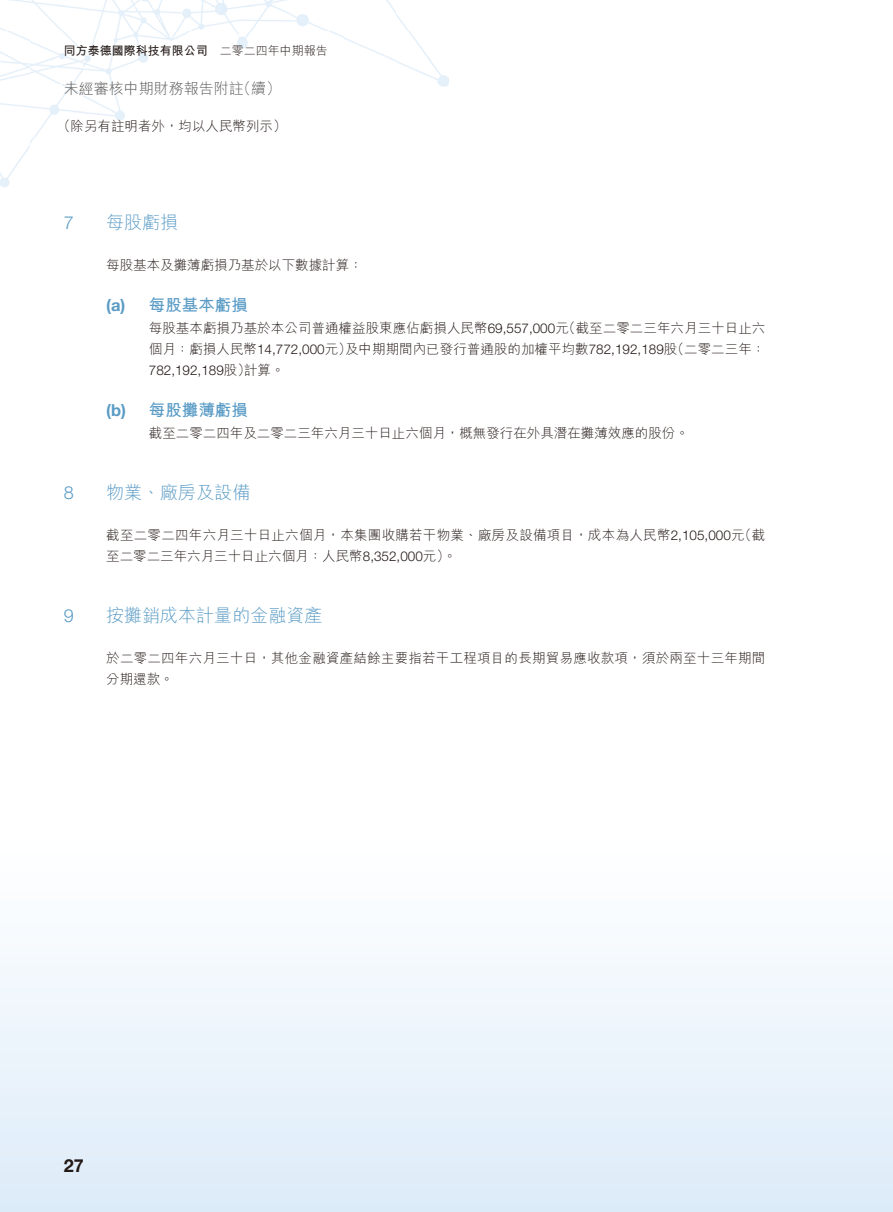
<style>
.page{position:relative;width:893px;height:1212px;background:#fff}
.page>*{position:absolute;margin:0;border:0;box-sizing:border-box;transform-origin:0 0}
.t1{font:18px "M Hei HK Light E Ten B5 H";color:#599bc5}
.t2{font:300 18px "Helvetica Neue LT Std";color:#599bc5}
.t3{font:700 18px "Helvetica Neue LT Std";color:#231916}
.t4{font:16.5px "M Hei HK Bold E Ten B5 H";color:#599bc5}
.t5{font:15px "M Hei HK Light E Ten B5 H";color:#595857}
.t6{font:13.5px/21px "M Hei HK Light E Ten B5 H";letter-spacing:.005em;color:#231916}
.t7{font:300 13.5px "Helvetica Neue LT Std";color:#231916}
.t8{font:12px "M Hei HK Bold E Ten B5 H";color:#231916}
.s1{font-family:"M Hei HK Light E Ten B5 H"}
.s2{font-family:"Helvetica Neue LT Std";font-weight:700}
.s3{font-family:"Helvetica Neue LT Std";font-weight:300}
.s4{font-family:"M Hei HK Light E Ten B5 H";font-weight:400}
</style>
<div class="page">
<div style="left:0;top:819px;width:893px;height:393px;background:linear-gradient(to bottom,#fff,#ddebf8)"></div>
<img style="left:0;top:0;width:448px;height:187px">
<p class="t8" style="left:64px;top:46px;width:265px">同方泰德國際科技有限公司 <span class="s1">二零二四年中期報告</span></p>
<p class="t5" style="left:64px;top:83px;width:219px">未經審核中期財務報告附註（續）</p>
<p class="t6" style="left:57px;top:117px;width:231px">（除另有註明者外，均以人民幣列示）</p>
<h1 class="t2" style="left:64px;top:216px;width:12px">7</h1>
<h1 class="t1" style="left:106px;top:215px;width:74px">每股虧損</h1>
<p class="t6" style="left:106px;top:256px;width:258px">每股基本及攤薄虧損乃基於以下數據計算：</p>
<p class="t4" style="left:106px;top:299px;width:143px"><span class="s2">(a)</span> 每股基本虧損</p>
<p class="t6" style="left:149px;top:319px;width:618px">每股基本虧損乃基於本公司普通權益股東應佔虧損人民幣<span class="s3">69,557,000</span>元（截至二零二三年六月三十日止六個月：虧損人民幣<span class="s3">14,772,000</span>元）及中期期間內已發行普通股的加權平均數<span class="s3">782,192,189</span>股（二零二三年：</p>
<p class="t7" style="left:149px;top:365px;width:137px">782,192,189<span class="s4">股）計算。</span></p>
<p class="t4" style="left:106px;top:404px;width:143px"><span class="s2">(b)</span> 每股攤薄虧損</p>
<p class="t6" style="left:149px;top:424px;width:541px">截至二零二四年及二零二三年六月三十日止六個月，概無發行在外具潛在攤薄效應的股份。</p>
<h1 class="t2" style="left:64px;top:486px;width:12px">8</h1>
<h1 class="t1" style="left:106px;top:485px;width:146px">物業、廠房及設備</h1>
<p class="t6" style="left:106px;top:526px;width:661px">截至二零二四年六月三十日止六個月，本集團收購若干物業、廠房及設備項目，成本為人民幣<span class="s3">2,105,000</span>元（截至二零二三年六月三十日止六個月：人民幣<span class="s3">8,352,000</span>元）。</p>
<h1 class="t2" style="left:64px;top:609px;width:12px">9</h1>
<h1 class="t1" style="left:106px;top:608px;width:218px">按攤銷成本計量的金融資產</h1>
<p class="t6" style="left:106px;top:649px;width:661px">於二零二四年六月三十日，其他金融資產結餘主要指若干工程項目的長期貿易應收款項，須於兩至十三年期間分期還款。</p>
<h1 class="t3" style="left:64px;top:1159px;width:22px">27</h1>
</div>
